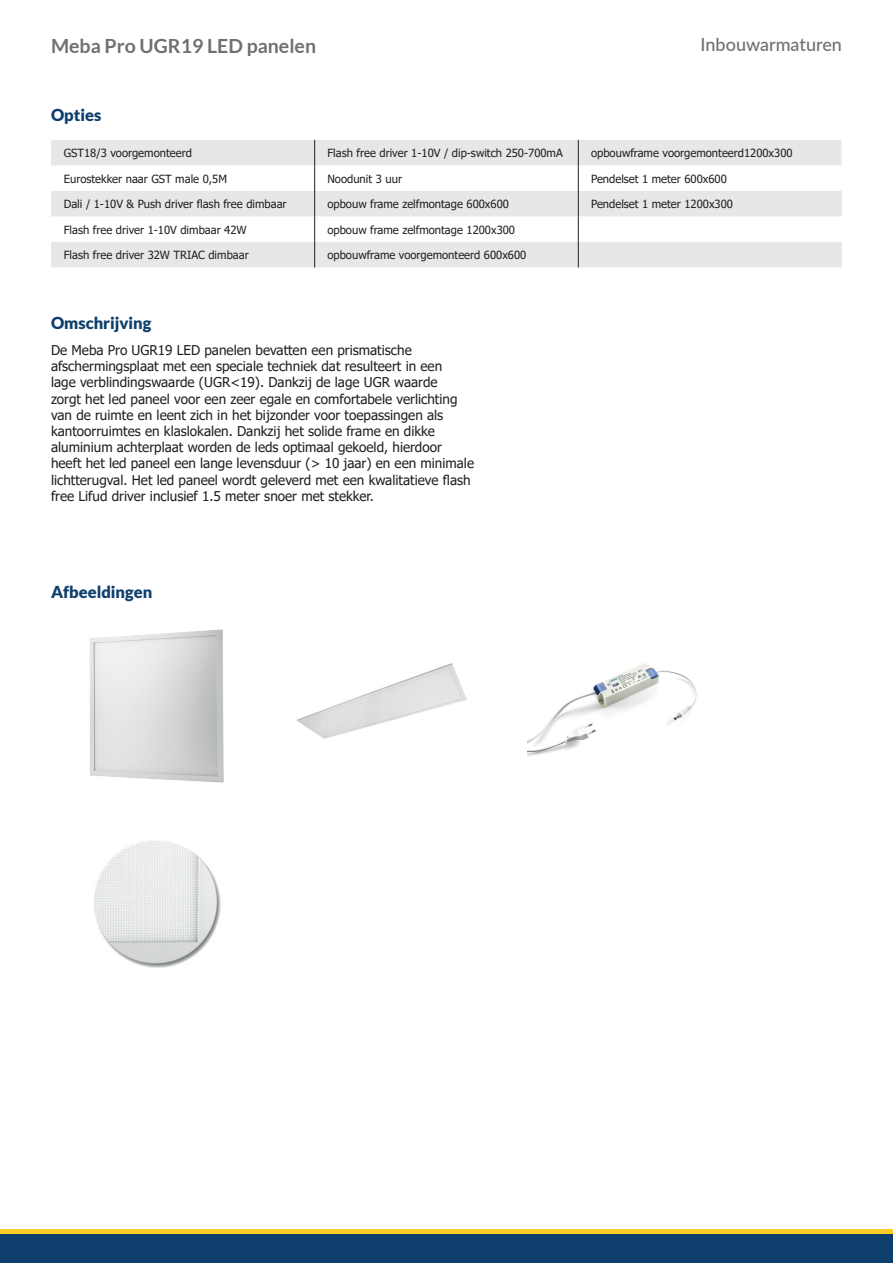
<style>
.page{position:relative;width:893px;height:1263px;background:#fff}
.page>*{position:absolute;margin:0;border:0;box-sizing:border-box;transform-origin:0 0}
.t1{font:700 19.5px "Lato";color:#6f7073}
.t2{font:500 18px "Lato";color:#6f7073}
.t3{font:900 16.5px "Lato";color:#0e3f6c}
.t4{font:13.5px/16.2px "Tahoma";color:#231f20}
.t5{font:11.25px "Tahoma";color:#231f20}
</style>
<div class="page">
<div style="left:0;top:1233px;width:893px;height:30px;background:#0e3f6c"></div>
<hr style="left:0;top:1229px;width:893px;height:4px;background:#fecd26">
<img style="left:90px;top:629px;width:134px;height:154px">
<img style="left:94px;top:840px;width:127px;height:128px">
<img style="left:297px;top:663px;width:170px;height:76px">
<img style="left:527px;top:663px;width:170px;height:94px">
<svg style="left:51px;top:140px;width:791px;height:127px;fill:#e6e7e9"></svg>
<svg style="left:578px;top:140px;width:1px;height:127px"></svg>
<svg style="left:314px;top:140px;width:1px;height:127px"></svg>
<h1 class="t1" style="left:51px;top:34px;width:267px">Meba Pro UGR19 LED panelen</h1>
<h2 class="t2" style="left:701px;top:32px;width:143px">Inbouwarmaturen</h2>
<p class="t3" style="left:51px;top:106px;width:52px">Opties</p>
<p class="t5" style="left:64px;top:145px;width:130px">GST18/3 voorgemonteerd</p>
<p class="t5" style="left:327px;top:145px;width:237px">Flash free driver 1-10V / dip-switch 250-700mA</p>
<p class="t5" style="left:591px;top:145px;width:203px">opbouwframe voorgemonteerd1200x300</p>
<p class="t5" style="left:64px;top:171px;width:165px">Eurostekker naar GST male 0,5M</p>
<p class="t5" style="left:327px;top:171px;width:76px">Noodunit 3 uur</p>
<p class="t5" style="left:591px;top:171px;width:137px">Pendelset 1 meter 600x600</p>
<p class="t5" style="left:64px;top:197px;width:224px">Dali / 1-10V &amp; Push driver flash free dimbaar</p>
<p class="t5" style="left:327px;top:197px;width:183px">opbouw frame zelfmontage 600x600</p>
<p class="t5" style="left:591px;top:197px;width:143px">Pendelset 1 meter 1200x300</p>
<p class="t5" style="left:64px;top:222px;width:184px">Flash free driver 1-10V dimbaar 42W</p>
<p class="t5" style="left:327px;top:222px;width:189px">opbouw frame zelfmontage 1200x300</p>
<p class="t5" style="left:64px;top:248px;width:186px">Flash free driver 32W TRIAC dimbaar</p>
<p class="t5" style="left:327px;top:248px;width:200px">opbouwframe voorgemonteerd 600x600</p>
<p class="t3" style="left:51px;top:313px;width:102px">Omschrijving</p>
<p class="t4" style="left:51px;top:343px;width:425px">De Meba Pro UGR19 LED panelen bevatten een prismatische afschermingsplaat met een speciale techniek dat resulteert in een<br>lage verblindingswaarde (UGR&lt;19). Dankzij de lage UGR waarde<br>zorgt het led paneel voor een zeer egale en comfortabele verlichting van de ruimte en leent zich in het bijzonder voor toepassingen als kantoorruimtes en klaslokalen. Dankzij het solide frame en dikke aluminium achterplaat worden de leds optimaal gekoeld, hierdoor heeft het led paneel een lange levensduur (&gt; 10 jaar) en een minimale lichtterugval. Het led paneel wordt geleverd met een kwalitatieve flash free Lifud driver inclusief 1.5 meter snoer met stekker.</p>
<p class="t3" style="left:51px;top:582px;width:103px">Afbeeldingen</p>
</div>
